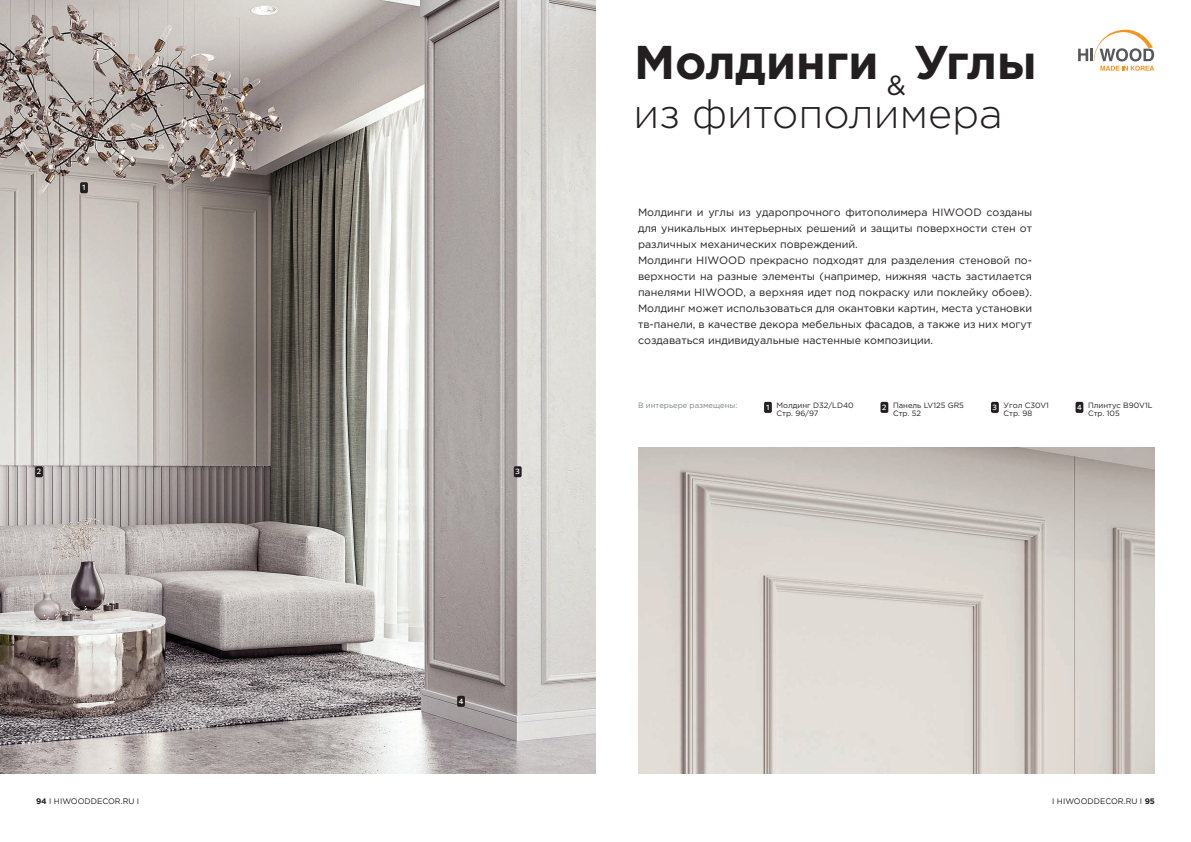
<style>
.page{position:relative;width:1191px;height:842px;background:#fff}
.page>*{position:absolute;margin:0;border:0;box-sizing:border-box;transform-origin:0 0}
.t1{font:700 47.3px "Gotham Pro";color:#231f20}
.t2{font:300 41px "Gotham Pro";color:#231f20}
.t3{font:10.6px/16px "Gotham Pro";color:#231f20}
.t4{font:8px "Gotham Pro";color:#231f20}
.t5{font:7.7px/8.2px "Gotham Pro";color:#231f20}
.t6{font:7.7px "Gotham Pro";color:#808285}
.t7{font:500 7.7px "Commissioner";color:#fff}
.s1{font-weight:700}
</style>
<div class="page">
<div style="left:764px;top:402px;width:8px;height:11px;background:#231f20;border-radius:2px"></div>
<div style="left:880px;top:402px;width:8px;height:11px;background:#231f20;border-radius:2px"></div>
<div style="left:991px;top:402px;width:7px;height:11px;background:#231f20;border-radius:2px"></div>
<div style="left:1075px;top:402px;width:8px;height:11px;background:#231f20;border-radius:2px"></div>
<img style="left:0;top:0;width:595px;height:774px">
<div style="left:80px;top:182px;width:8px;height:11px;background:#231f20;border-radius:2px"></div>
<div style="left:35px;top:466px;width:8px;height:11px;background:#231f20;border-radius:2px"></div>
<div style="left:514px;top:466px;width:7px;height:11px;background:#231f20;border-radius:2px"></div>
<div style="left:457px;top:696px;width:8px;height:11px;background:#231f20;border-radius:2px"></div>
<img style="left:638px;top:448px;width:516px;height:326px">
<svg style="left:1078px;top:30px;width:76px;height:41px"></svg>
<p class="t7" style="left:82px;top:182px;width:5px">1</p>
<p class="t7" style="left:37px;top:466px;width:6px">2</p>
<p class="t7" style="left:515px;top:466px;width:6px">3</p>
<p class="t7" style="left:459px;top:695px;width:6px">4</p>
<h1 class="t1" style="left:634px;top:35px;width:404px">Молдинги <sub>&amp;</sub> Углы</h1>
<h2 class="t2" style="left:633px;top:91px;width:371px">из фитополимера</h2>
<p class="t3" style="left:638px;top:204px;width:396px">Молдинги и углы из ударопрочного фитополимера HIWOOD созданы для уникальных интерьерных решений и защиты поверхности стен от различных механических повреждений.<br>Молдинги HIWOOD прекрасно подходят для разделения стеновой по&shy;верхности на разные элементы (например, нижняя часть застилается панелями HIWOOD, а верхняя идет под покраску или поклейку обоев).<br>Молдинг может использоваться для окантовки картин, места установки тв-панели, в качестве декора мебельных фасадов, а также из них могут создаваться индивидуальные настенные композиции.</p>
<p class="t6" style="left:638px;top:401px;width:101px">В интерьере размещены:</p>
<p class="t5" style="left:776px;top:401px;width:79px">Молдинг D32/LD40<br>Стр. 96/97</p>
<p class="t7" style="left:766px;top:401px;width:5px">1</p>
<p class="t5" style="left:893px;top:401px;width:72px">Панель LV125 GR5<br>Стр. 52</p>
<p class="t7" style="left:882px;top:401px;width:6px">2</p>
<p class="t5" style="left:1003px;top:401px;width:47px">Угол C30V1<br>Стр. 98</p>
<p class="t7" style="left:992px;top:401px;width:6px">3</p>
<p class="t5" style="left:1088px;top:401px;width:66px">Плинтус B90V1L<br>Стр. 105</p>
<p class="t7" style="left:1077px;top:401px;width:6px">4</p>
<p class="t4" style="left:36px;top:796px;width:105px"><span class="s1">94</span> I HIWOODDECOR.RU I</p>
<p class="t4" style="left:1052px;top:796px;width:104px">I HIWOODDECOR.RU I <span class="s1">95</span></p>
</div>
